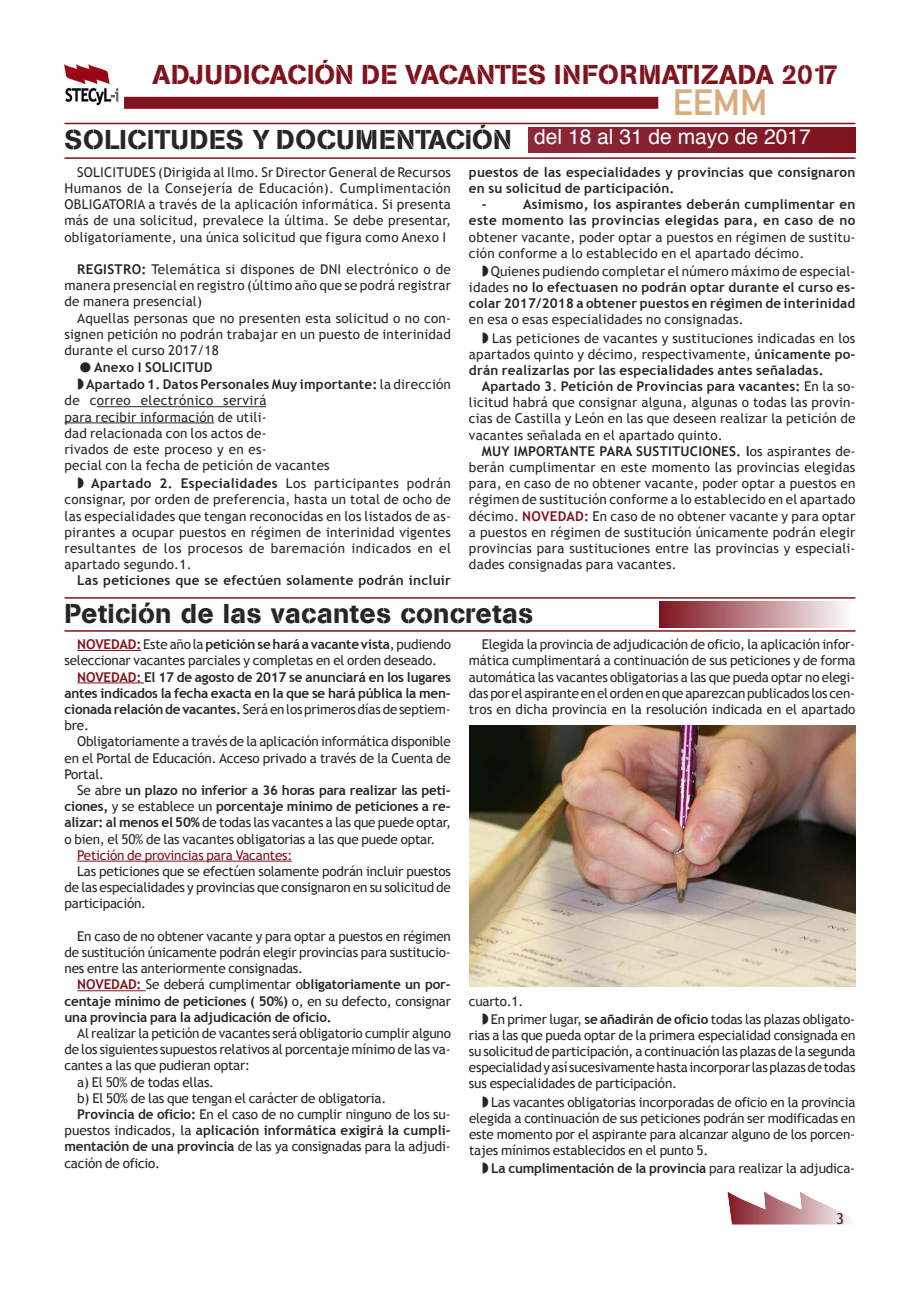
<style>
.page{position:relative;width:920px;height:1290px;background:#fff}
.page>*{position:absolute;margin:0;border:0;box-sizing:border-box;transform-origin:0 0}
.t1{font:36px "DIN Mittelschrift Alternate";color:#daab7c}
.t2{font:27px "AG Book Stencil";letter-spacing:.01em;color:#272627}
.t3{font:27px "AG Book Stencil";letter-spacing:.02em;color:#7f131e}
.t4{font:21px "Helvetica";color:#fff}
.t5{font:15px "Trebuchet MS";color:#272627}
.t6{font:13.5px/16.2px "Trebuchet MS";letter-spacing:-.005em;color:#272627;text-align:justify}
.t7{font:700 13.5px/16.2px "Trebuchet MS";letter-spacing:.015em;color:#272627;text-align:justify}
.t8{font:13.5px/16.2px "Trebuchet MS";letter-spacing:.015em;color:#272627}
.t9{font:700 13.5px "Trebuchet MS";letter-spacing:-.015em;color:#272627}
.t10{font:13.5px "Trebuchet MS";letter-spacing:-.015em;color:#7f131e}
.s1{font-weight:700}
.s2{font-weight:400}
.s3{font-weight:700;color:#7f131e}
.s4{color:#7f131e}
</style>
<div class="page">
<div style="left:124px;top:97px;width:534px;height:12px;background:#7f131e"></div>
<svg style="left:727px;top:1191px;width:124px;height:34px"></svg>
<img style="left:65px;top:65px;width:54px;height:40px">
<hr style="left:77px;top:650px;width:64px;height:1px;background:#7f131e">
<hr style="left:77px;top:682px;width:67px;height:1px;background:#7f131e">
<hr style="left:77px;top:861px;width:215px;height:1px;background:#7f131e">
<hr style="left:77px;top:990px;width:69px;height:1px;background:#7f131e">
<hr style="left:65px;top:630px;width:790px;height:2px;background:#7f131e">
<hr style="left:65px;top:597px;width:790px;height:2px;background:#7f131e">
<div style="left:660px;top:602px;width:190px;height:25px;background:linear-gradient(to right,#80151f,#fcf9fa)"></div>
<hr style="left:65px;top:157px;width:790px;height:2px;background:#7f131e">
<hr style="left:65px;top:123px;width:790px;height:1px;background:#7f131e">
<div style="left:529px;top:127px;width:326px;height:26px;background:linear-gradient(to right,#8c283c,#7f141e)"></div>
<hr style="left:97px;top:406px;width:170px;height:1px;background:#272627">
<hr style="left:65px;top:422px;width:149px;height:1px;background:#272627">
<img style="left:469px;top:725px;width:386px;height:261px">
<h2 class="t3" style="left:152px;top:64px;width:687px">ADJUDICACIÓN DE VACANTES INFORMATIZADA 2017</h2>
<h1 class="t1" style="left:673px;top:89px;width:96px">EEMM</h1>
<h2 class="t2" style="left:65px;top:129px;width:449px">SOLICITUDES Y DOCUMENTACiÓN</h2>
<p class="t6" style="left:65px;top:164px;width:388px;text-indent:13px">SOLICITUDES (Dirigida al Ilmo. Sr Director General de Recursos Humanos de la Consejería de Educación). Cumplimentación OBLIGATORIA a través de la aplicación informática. Si presenta más de una solicitud, prevalece la última. Se debe presentar, obligatoriamente, una única solicitud que figura como Anexo I</p>
<p class="t6" style="left:65px;top:261px;width:388px;text-indent:13px"><span class="s1">REGISTRO:</span> Telemática si dispones de DNI electrónico o de manera presencial en registro (último año que se podrá registrar de manera presencial)</p>
<p class="t6" style="left:65px;top:310px;width:388px;text-indent:13px">Aquellas personas que no presenten esta solicitud o no con&shy;signen petición no podrán trabajar en un puesto de interinidad durante el curso 2017/18</p>
<p class="t7" style="left:77px;top:358px;width:375px;line-height:17.4px">● Anexo I SOLICITUD<br>◗ Apartado 1. Datos Personales Muy importante: <span class="s2">la dirección</span></p>
<p class="t8" style="left:65px;top:392px;width:267px">de correo electrónico servirá<br>para recibir información de utili-<br>dad relacionada con los actos de-<br>rivados de este proceso y en es-<br>pecial con la fecha de petición de vacantes</p>
<p class="t6" style="left:65px;top:475px;width:388px;text-indent:13px">◗ <span class="s1">Apartado 2. Especialidades</span> Los participantes podrán consignar, por orden de preferencia, hasta un total de ocho de las especialidades que tengan reconocidas en los listados de as&shy;pirantes a ocupar puestos en régimen de interinidad vigentes resultantes de los procesos de baremación indicados en el apartado segundo.1.</p>
<p class="t7" style="left:77px;top:572px;width:375px">Las peticiones que se efectúen solamente podrán incluir</p>
<h3 class="t4" style="left:534px;top:128px;width:278px">del 18 al 31 de mayo de 2017</h3>
<p class="t7" style="left:469px;top:164px;width:388px">puestos de las especialidades y provincias que consignaron</p>
<p class="t7" style="left:469px;top:180px;width:207px">en su solicitud de participación.</p>
<p class="t7" style="left:482px;top:196px;width:6px">-</p>
<p class="t7" style="left:469px;top:196px;width:388px;text-align:right">Asimismo, los aspirantes deberán cumplimentar en<br>este momento las provincias elegidas para, en caso de no</p>
<p class="t8" style="left:469px;top:229px;width:388px">obtener vacante, poder optar a puestos en régimen de sustitu&shy;ción conforme a lo establecido en el apartado décimo.</p>
<p class="t7" style="left:469px;top:263px;width:388px;text-indent:13px">◗ <span class="s2">Quienes pudiendo completar el número máximo de especial&shy;idades</span> no lo efectuasen no podrán optar durante el curso es&shy;colar 2017/2018 a obtener puestos en régimen de interinidad</p>
<p class="t8" style="left:482px;top:310px;width:375px;line-height:18.1px;text-indent:-13px">en esa o esas especialidades no consignadas.<br>◗ Las peticiones de vacantes y sustituciones indicadas en los</p>
<p class="t7" style="left:469px;top:346px;width:388px"><span class="s2">apartados quinto y décimo, respectivamente,</span> únicamente po&shy;drán realizarlas por las especialidades antes señaladas.</p>
<p class="t6" style="left:469px;top:378px;width:388px;text-indent:13px"><span class="s1">Apartado 3</span>. <span class="s1">Petición de Provincias para vacantes:</span> En la so&shy;licitud habrá que consignar alguna, algunas o todas las provin&shy;cias de Castilla y León en las que deseen realizar la petición de vacantes señalada en el apartado quinto.</p>
<p class="t6" style="left:469px;top:443px;width:388px;text-indent:13px"><span class="s1">MUY IMPORTANTE PARA SUSTITUCIONES. l</span>os aspirantes de&shy;berán cumplimentar en este momento las provincias elegidas para, en caso de no obtener vacante, poder optar a puestos en régimen de sustitución conforme a lo establecido en el apartado décimo. <span class="s3">NOVEDAD:</span> En caso de no obtener vacante y para optar a puestos en régimen de sustitución únicamente podrán elegir provincias para sustituciones entre las provincias y especiali&shy;dades consignadas para vacantes.</p>
<h2 class="t2" style="left:65px;top:603px;width:470px">Petición de las vacantes concretas</h2>
<p class="t6" style="left:65px;top:636px;width:388px;text-indent:13px"><span class="s3">NOVEDAD:</span>Esteañola<span class="s1">peticiónseharáavacantevista</span>,pudiendo seleccionar vacantes parciales y completas en el orden deseado.</p>
<p class="t7" style="left:65px;top:669px;width:388px;text-indent:13px"><span class="s4">NOVEDAD:</span> El 17 de agosto de 2017 se anunciará en los lugares antes indicados la fecha exacta en la que se hará pública la men&shy;cionadarelacióndevacantes. <span class="s2">Seráenlosprimerosdíasdeseptiem&shy;bre.</span></p>
<p class="t6" style="left:65px;top:733px;width:388px;text-indent:13px">Obligatoriamente a través de la aplicación informática disponible en el Portal de Educación. Acceso privado a través de la Cuenta de Portal.</p>
<p class="t6" style="left:65px;top:782px;width:388px;text-indent:13px">Se abre <span class="s1">un plazo no inferior a 36 horas para realizar las peti&shy;ciones,</span> y se establece un <span class="s1">porcentaje mínimo de peticiones a re&shy;alizar: al menos el 50%</span> de todas las vacantes a las que puede optar, o bien, el 50% de las vacantes obligatorias a las que puede optar.</p>
<p class="t10" style="left:77px;top:847px;width:217px">Petición de provincias para Vacantes:</p>
<p class="t6" style="left:65px;top:863px;width:388px;text-indent:13px">Las peticiones que se efectúen solamente podrán incluir puestos de las especialidades y provincias que consignaron en su solicitud de participación.</p>
<p class="t6" style="left:65px;top:928px;width:388px;text-indent:13px">En caso de no obtener vacante y para optar a puestos en régimen de sustitución únicamente podrán elegir provincias para sustitucio&shy;nes entre las anteriormente consignadas.</p>
<p class="t7" style="left:65px;top:976px;width:388px;text-indent:13px"><span class="s4">NOVEDAD:</span> <span class="s2">Se deberá cumplimentar o</span>bligatoriamente un por&shy;centaje mínimo de peticiones ( 50%) <span class="s2">o, en su defecto, consignar </span>una provincia para la adjudicación de oficio.</p>
<p class="t6" style="left:77px;top:1025px;width:375px">Al realizar la petición de vacantes será obligatorio cumplir alguno</p>
<p class="t6" style="left:65px;top:1041px;width:388px">de los siguientes supuestos relativos al porcentaje mínimo de las va-</p>
<p class="t6" style="left:65px;top:1057px;width:187px">cantes a las que pudieran optar:</p>
<p class="t6" style="left:77px;top:1074px;width:138px">a) El 50% de todas ellas.</p>
<p class="t6" style="left:77px;top:1090px;width:311px">b) El 50% de las que tengan el carácter de obligatoria.</p>
<p class="t6" style="left:77px;top:1106px;width:375px"><span class="s1">Provincia de oficio:</span> En el caso de no cumplir ninguno de los su-</p>
<p class="t7" style="left:65px;top:1122px;width:388px"><span class="s2">puestos indicados, la</span> aplicación informática exigirá la cumpli-</p>
<p class="t6" style="left:65px;top:1138px;width:388px"><span class="s1">mentación de una provincia</span> de las ya consignadas para la adjudi-</p>
<p class="t6" style="left:65px;top:1155px;width:97px">cación de oficio.</p>
<p class="t6" style="left:469px;top:636px;width:388px;text-indent:13px">Elegida la provincia de adjudicación de oficio, la aplicación infor&shy;mática cumplimentará a continuación de sus peticiones y de forma automática las vacantes obligatorias a las que pueda optar no elegi&shy;dasporelaspiranteenelordenenqueaparezcanpublicados los cen&shy;tros en dicha provincia en la resolución indicada en el apartado</p>
<p class="t6" style="left:482px;top:992px;width:375px;line-height:18.1px;text-indent:-13px">cuarto.1.<br>◗ En primer lugar, <span class="s1">se añadirán de oficio</span> todas las plazas obligato-</p>
<p class="t6" style="left:469px;top:1027px;width:388px">rias a las que pueda optar de la primera especialidad consignada en su solicitud de participación, a continuación las plazas de la segunda especialidadyasí sucesivamentehastaincorporarlasplazasdetodas sus especialidades de participación.</p>
<p class="t6" style="left:469px;top:1094px;width:388px;text-indent:13px">◗ Las vacantes obligatorias incorporadas de oficio en la provincia elegida a continuación de sus peticiones podrán ser modificadas en este momento por el aspirante para alcanzar alguno de los porcen&shy;tajes mínimos establecidos en el punto 5.</p>
<p class="t9" style="left:482px;top:1160px;width:375px">◗ La cumplimentación de la provincia <span class="s2">para realizar la adjudica-</span></p>
<p class="t5" style="left:836px;top:1210px;width:9px">3</p>
</div>
